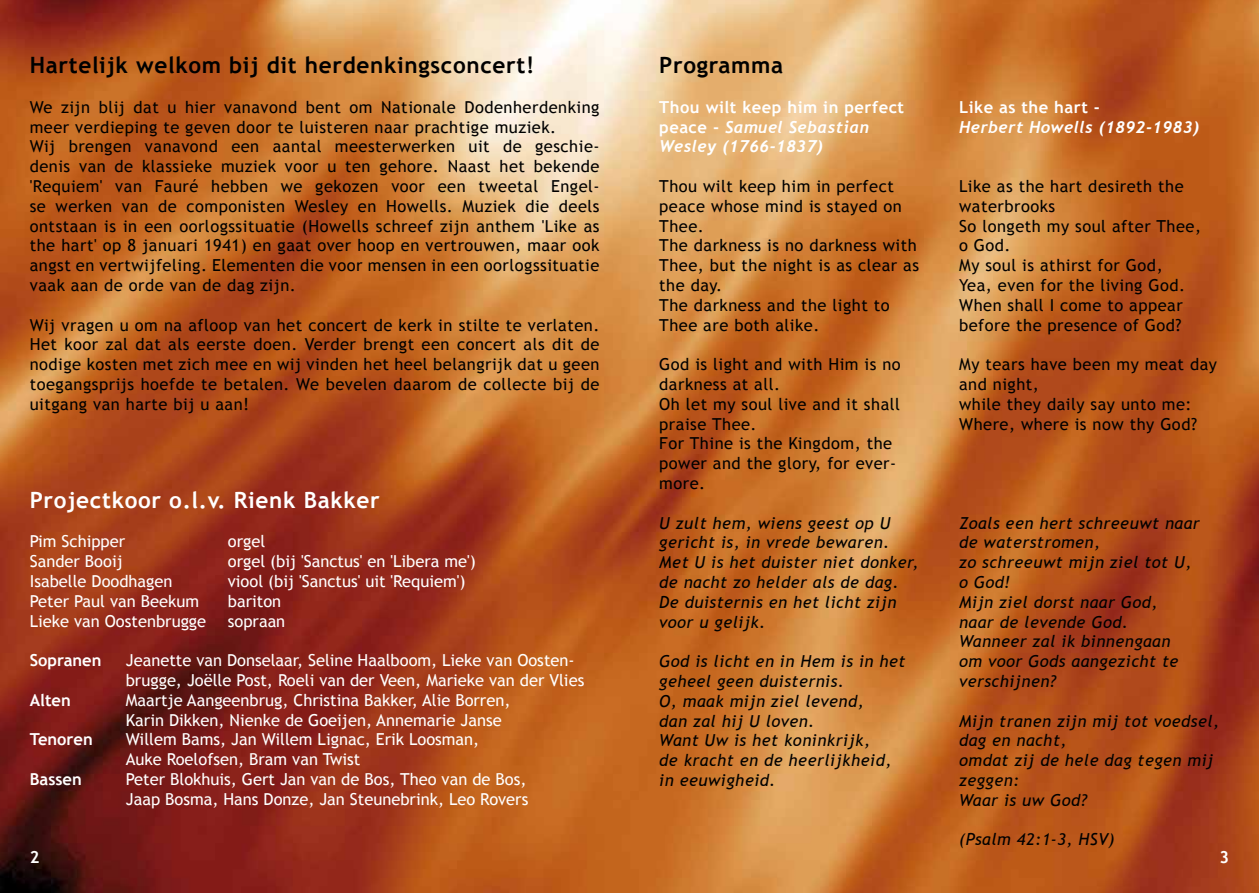
<style>
.page{position:relative;width:1259px;height:893px;background:#fff}
.page>*{position:absolute;margin:0;border:0;box-sizing:border-box;transform-origin:0 0}
.t1{font:700 22.5px "Trebuchet MS";letter-spacing:.03em;color:#000}
.t2{font:700 22.5px "Trebuchet MS";letter-spacing:.03em;color:#fff}
.t3{font:16.5px/19.8px "Trebuchet MS";letter-spacing:.03em;color:#000}
.t4{font:italic 16.5px/19.8px "Trebuchet MS";letter-spacing:.03em;color:#000}
.t5{font:16.5px/19.8px "Trebuchet MS";color:#fff}
.t6{font:700 16.5px "Trebuchet MS";letter-spacing:.03em;color:#fff}
.t7{font:italic 700 16.5px/19.8px "Trebuchet";letter-spacing:.03em;color:#fff}
.s1{font-family:"Trebuchet MS";font-style:normal}
</style>
<div class="page">
<img style="left:0;top:0;width:1259px;height:893px">
<h1 class="t1" style="left:30px;top:51px;width:506px">Hartelijk welkom bij dit herdenkingsconcert!</h1>
<p class="t3" style="left:30px;top:97px;width:571px">We zijn blij dat u hier vanavond bent om Nationale Dodenherdenking meer verdieping te geven door te luisteren naar prachtige muziek.<br>Wij brengen vanavond een aantal meesterwerken uit de geschie&shy;denis van de klassieke muziek voor u ten gehore. Naast het bekende 'Requiem' van Fauré hebben we gekozen voor een tweetal Engel&shy;se werken van de componisten Wesley en Howells. Muziek die deels ontstaan is in een oorlogssituatie (Howells schreef zijn anthem 'Like as the hart' op 8 januari 1941) en gaat over hoop en vertrouwen, maar ook angst en vertwijfeling. Elementen die voor mensen in een oorlogssituatie vaak aan de orde van de dag zijn.</p>
<p class="t3" style="left:30px;top:315px;width:571px;text-align:justify">Wij vragen u om na afloop van het concert de kerk in stilte te verlaten.<br>Het koor zal dat als eerste doen. Verder brengt een concert als dit de nodige kosten met zich mee en wij vinden het heel belangrijk dat u geen toegangsprijs hoefde te betalen. We bevelen daarom de collecte bij de uitgang van harte bij u aan!</p>
<h1 class="t1" style="left:659px;top:51px;width:125px">Programma</h1>
<p class="t6" style="left:659px;top:97px;width:246px">Thou wilt keep him in perfect</p>
<p class="t7" style="left:659px;top:117px;width:211px"><span class="s1">peace -</span> Samuel Sebastian<br>Wesley (1766-1837)</p>
<p class="t3" style="left:659px;top:176px;width:261px">Thou wilt keep him in perfect peace whose mind is stayed on<br>Thee.<br>The darkness is no darkness with<br>Thee, but the night is as clear as the day.<br>The darkness and the light to<br>Thee are both alike.</p>
<p class="t3" style="left:659px;top:355px;width:243px">God is light and with Him is no darkness at all.<br>Oh let my soul live and it shall praise Thee.<br>For Thine is the Kingdom, the power and the glory, for ever&shy;more.</p>
<p class="t4" style="left:659px;top:513px;width:261px">U zult hem, wiens geest op U gericht is, in vrede bewaren.<br>Met U is het duister niet donker, de nacht zo helder als de dag.<br>De duisternis en het licht zijn voor u gelijk.</p>
<p class="t4" style="left:659px;top:652px;width:248px">God is licht en in Hem is in het geheel geen duisternis.<br>O, maak mijn ziel levend,<br>dan zal hij U loven.<br>Want Uw is het koninkrijk,<br>de kracht en de heerlijkheid, in eeuwigheid.</p>
<p class="t6" style="left:959px;top:97px;width:142px">Like as the hart -</p>
<p class="t7" style="left:959px;top:117px;width:242px">Herbert Howells (1892-1983)</p>
<p class="t3" style="left:959px;top:176px;width:243px">Like as the hart desireth the waterbrooks<br>So longeth my soul after Thee, o God.<br>My soul is athirst for God,<br>Yea, even for the living God.<br>When shall I come to appear before the presence of God?</p>
<p class="t3" style="left:959px;top:355px;width:259px">My tears have been my meat day and night,<br>while they daily say unto me:<br>Where, where is now thy God?</p>
<h1 class="t2" style="left:30px;top:486px;width:351px">Projectkoor o.l.v. Rienk Bakker</h1>
<p class="t5" style="left:30px;top:532px;width:97px">Pim Schipper</p>
<p class="t5" style="left:228px;top:532px;width:39px">orgel</p>
<p class="t5" style="left:30px;top:552px;width:94px">Sander Booij</p>
<p class="t5" style="left:228px;top:552px;width:249px">orgel (bij 'Sanctus' en 'Libera me')</p>
<p class="t5" style="left:30px;top:571px;width:144px">Isabelle Doodhagen</p>
<p class="t5" style="left:228px;top:571px;width:239px">viool (bij 'Sanctus' uit 'Requiem')</p>
<p class="t5" style="left:30px;top:591px;width:171px">Peter Paul van Beekum</p>
<p class="t5" style="left:228px;top:591px;width:55px">bariton</p>
<p class="t5" style="left:30px;top:611px;width:178px">Lieke van Oostenbrugge</p>
<p class="t5" style="left:228px;top:611px;width:59px">sopraan</p>
<p class="t6" style="left:30px;top:650px;width:73px">Sopranen</p>
<p class="t5" style="left:126px;top:651px;width:460px">Jeanette van Donselaar, Seline Haalboom, Lieke van Oosten&shy;brugge, Joëlle Post, Roeli van der Veen, Marieke van der Vlies</p>
<p class="t6" style="left:30px;top:690px;width:43px">Alten</p>
<p class="t5" style="left:126px;top:690px;width:386px">Maartje Aangeenbrug, Christina Bakker, Alie Borren,<br>Karin Dikken, Nienke de Goeijen, Annemarie Janse</p>
<p class="t6" style="left:30px;top:729px;width:65px">Tenoren</p>
<p class="t5" style="left:126px;top:730px;width:355px">Willem Bams, Jan Willem Lignac, Erik Loosman,<br>Auke Roelofsen, Bram van Twist</p>
<p class="t6" style="left:30px;top:769px;width:54px">Bassen</p>
<p class="t5" style="left:126px;top:769px;width:404px">Peter Blokhuis, Gert Jan van de Bos, Theo van de Bos,<br>Jaap Bosma, Hans Donze, Jan Steunebrink, Leo Rovers</p>
<p class="t4" style="left:959px;top:513px;width:242px">Zoals een hert schreeuwt naar de waterstromen,<br>zo schreeuwt mijn ziel tot U, o God!<br>Mijn ziel dorst naar God,<br>naar de levende God.<br>Wanneer zal ik binnengaan<br>om voor Gods aangezicht te verschijnen?</p>
<p class="t4" style="left:959px;top:711px;width:262px">Mijn tranen zijn mij tot voedsel, dag en nacht,<br>omdat zij de hele dag tegen mij zeggen:<br>Waar is uw God?</p>
<p class="t4" style="left:959px;top:830px;width:157px">(Psalm 42:1-3, HSV)</p>
<p class="t6" style="left:30px;top:846px;width:11px">2</p>
<p class="t6" style="left:1219px;top:846px;width:11px">3</p>
</div>
